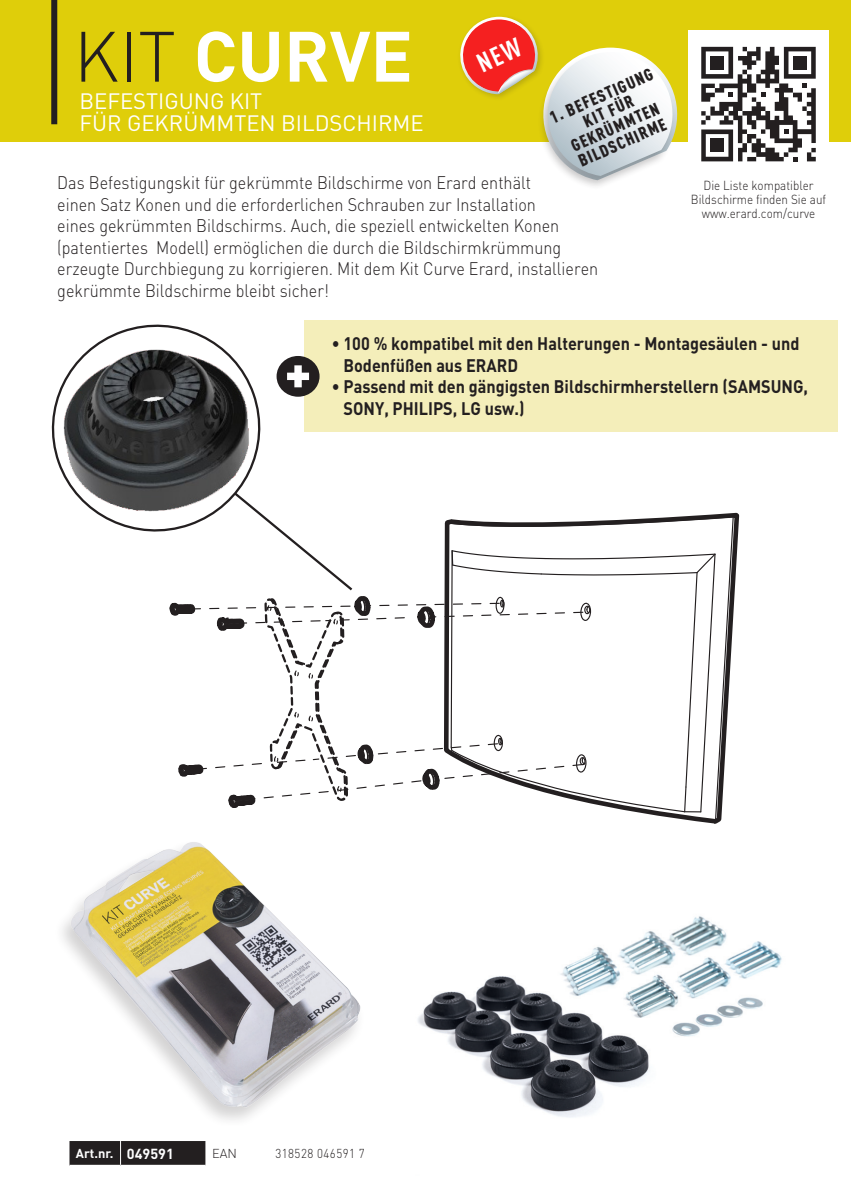
<style>
.page{position:relative;width:851px;height:1191px;background:#fff}
.page>*{position:absolute;margin:0;border:0;box-sizing:border-box;transform-origin:0 0}
.t1{font:700 70px "DIN";color:#fff}
.t2{font:22px/22px "DIN";color:#fff}
.Sous_titreviolet{font:300 18px/21.6px "DIN";color:#231f20;scale:.9 1}
.Sous_titreviolet-2{font:700 18px/21.6px "DIN";color:#231f20;scale:.9 1}
.t3{font:900 17px "DIN Cond";color:#231f20}
.t4{font:700 14.4px "DIN";color:#fff}
.Sous_titreviolet-3{font:300 13px/14px "DIN";color:#231f20;text-align:center;scale:.9 1}
.t5{font:300 12.8px "DIN";letter-spacing:.04em;color:#231f20;scale:.9 1}
.t6{font:700 12.8px "DIN";color:#fff}
.t7{font:300 12.8px "DIN";letter-spacing:.04em;color:#231f20}
.s1{font-weight:300;color:#231f20}
</style>
<div class="page">
<div style="left:0;top:0;width:850px;height:142px;background:#dfce0a"></div>
<div style="left:688px;top:30px;width:140px;height:211px;background:#fff"></div>
<img style="left:62px;top:842px;width:299px;height:278px">
<img style="left:418px;top:916px;width:364px;height:201px">
<hr style="left:850px;top:0;width:1px;height:142px;background:#78a22d">
<div style="left:537px;top:52px;width:139px;height:138px;background:#231f20;opacity:.25"></div>
<svg style="left:701px;top:47px;width:114px;height:114px"></svg>
<div style="left:710px;top:56px;width:13px;height:14px;background:#231f20"></div>
<div style="left:793px;top:56px;width:13px;height:14px;background:#231f20"></div>
<div style="left:710px;top:139px;width:13px;height:13px;background:#231f20"></div>
<div style="left:304px;top:320px;width:533px;height:112px;background:#f4eeba"></div>
<div style="left:51px;top:0;width:6px;height:124px;background:#231f20"></div>
<hr style="left:850px;top:1002px;width:1px;height:166px;background:#231f20">
<svg style="left:169px;top:512px;width:568px;height:312px"></svg>
<img style="left:51px;top:324px;width:235px;height:227px">
<div style="left:276px;top:356px;width:43px;height:41px;background:#231f20;border-radius:50%"></div>
<svg style="left:287px;top:365px;width:22px;height:22px"></svg>
<div style="left:69px;top:1141px;width:137px;height:23px;background:#231f20"></div>
<svg style="left:460px;top:17px;width:218px;height:163px"></svg>
<p class="t1" style="left:74px;top:11px;width:340px"><span class="s1">KIT</span> CURVE</p>
<p class="t2" style="left:79px;top:89px;width:346px">BEFESTIGUNG KIT<br>FÜR GEKRÜMMTEN BILDSCHIRME</p>
<p class="t3" style="left:546px;top:108px;width:113px;rotate:-24deg">1. BEFESTIGUNG</p>
<p class="t3" style="left:579px;top:112px;width:55px;rotate:-24deg">KIT FÜR</p>
<p class="t3" style="left:567px;top:136px;width:96px;rotate:-24deg">GEKRÜMMTEN</p>
<p class="t3" style="left:575px;top:152px;width:96px;rotate:-24deg">BILDSCHIRME</p>
<p class="Sous_titreviolet" style="left:57px;top:171px;width:602px">Das Befestigungskit für gekrümmte Bildschirme von Erard enthält<br>einen Satz Konen und die erforderlichen Schrauben zur Installation<br>eines gekrümmten Bildschirms. Auch, die speziell entwickelten Konen (patentiertes Modell) ermöglichen die durch die Bildschirmkrümmung erzeugte Durchbiegung zu korrigieren. Mit dem Kit Curve Erard, installieren gekrümmte Bildschirme bleibt sicher!</p>
<p class="Sous_titreviolet-2" style="left:343px;top:332px;width:508px;text-indent:-12px">• 100 % kompatibel mit den Halterungen - Montagesäulen - und<br>Bodenfüßen aus ERARD</p>
<p class="Sous_titreviolet-2" style="left:343px;top:375px;width:517px;text-indent:-12px">• Passend mit den gängigsten Bildschirmherstellern (SAMSUNG,<br>SONY, PHILIPS, LG usw.)</p>
<p class="Sous_titreviolet-3" style="left:690px;top:178px;width:152px">Die Liste kompatibler<br>Bildschirme finden Sie auf www.erard.com/curve</p>
<p class="t6" style="left:76px;top:1145px;width:39px">Art.nr.</p>
<p class="t4" style="left:127px;top:1144px;width:48px">049591</p>
<p class="t7" style="left:212px;top:1145px;width:26px">EAN</p>
<p class="t5" style="left:275px;top:1145px;width:101px">318528 046591 7</p>
</div>
